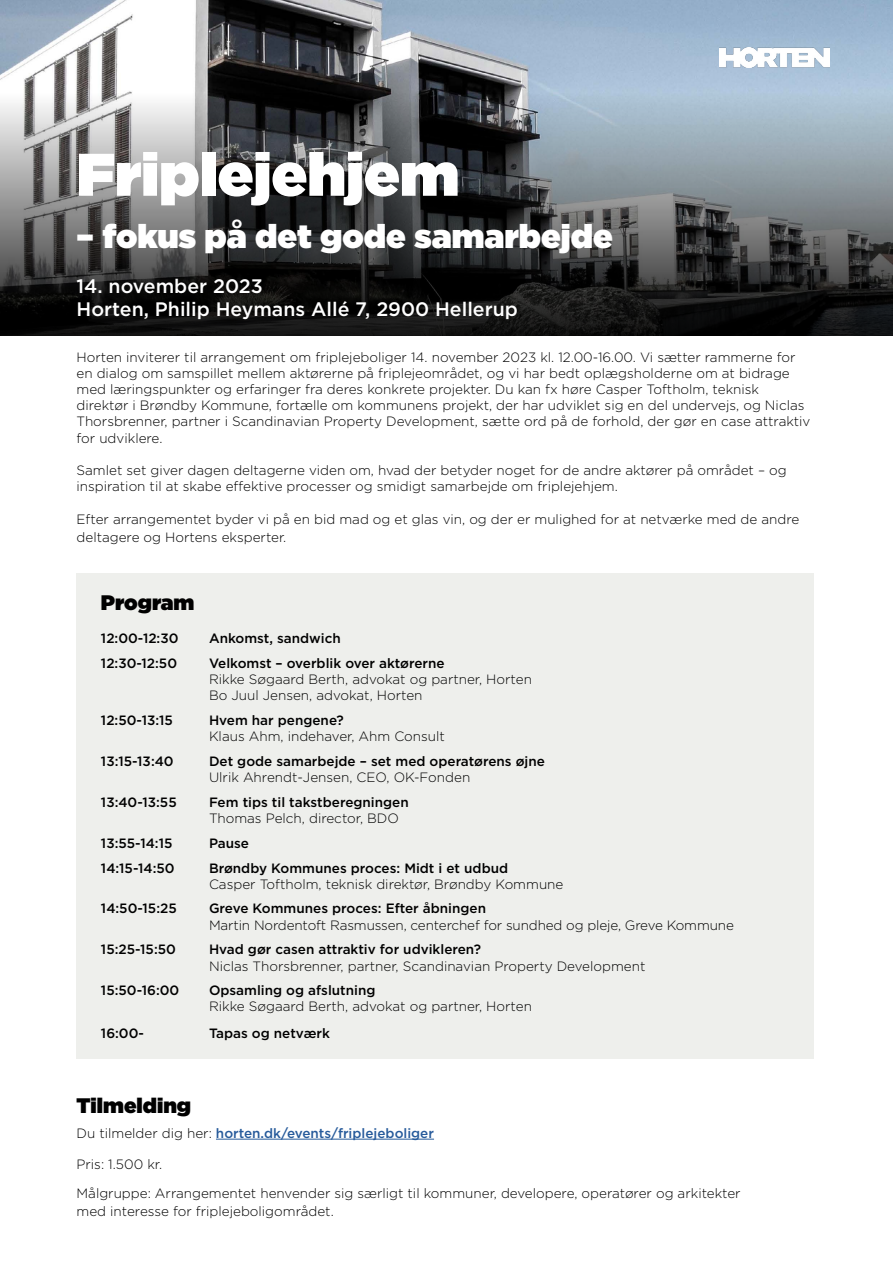
<style>
.page{position:relative;width:893px;height:1263px;background:#fff}
.page>*{position:absolute;margin:0;border:0;box-sizing:border-box;transform-origin:0 0}
.t1{font:900 60px "Gotham";color:#fff}
.t2{font:900 33px "Gotham";color:#fff}
.t3{font:900 21px "Gotham";color:#000}
.t4{font:500 19.5px/23.4px "Gotham";color:#fff}
.t5{font:300 13.5px/16.2px "Gotham";color:#000}
.t6{font:500 13.5px "Gotham";color:#000}
.t7{font:500 13.5px "Gotham";color:#275b9b}
.s1{font-weight:300;color:#000}
</style>
<div class="page">
<img style="left:0;top:0;width:893px;height:92px">
<div style="left:77px;top:573px;width:737px;height:486px;background:#eeefec"></div>
<hr style="left:216px;top:1139px;width:218px;height:1px;background:#275b9b">
<svg style="left:0;top:92px;width:893px;height:244px;background:#4e5254"></svg>
<img style="left:720px;top:47px;width:109px;height:21px">
<h1 class="t1" style="left:77px;top:131px;width:384px">Friplejehjem</h1>
<h2 class="t2" style="left:77px;top:213px;width:538px">– fokus på det gode samarbejde</h2>
<h3 class="t4" style="left:77px;top:274px;width:443px">14. november 2023<br>Horten, Philip Heymans Allé 7, 2900 Hellerup</h3>
<p class="t5" style="left:77px;top:348px;width:735px">Horten inviterer til arrangement om friplejeboliger 14. november 2023 kl. 12.00-16.00. Vi sætter rammerne for en dialog om samspillet mellem aktørerne på friplejeområdet, og vi har bedt oplægsholderne om at bidrage med læringspunkter og erfaringer fra deres konkrete projekter. Du kan fx høre Casper Toftholm, teknisk direktør i Brøndby Kommune, fortælle om kommunens projekt, der har udviklet sig en del undervejs, og Niclas Thorsbrenner, partner i Scandinavian Property Development, sætte ord på de forhold, der gør en case attraktiv for udviklere.</p>
<p class="t5" style="left:77px;top:462px;width:712px">Samlet set giver dagen deltagerne viden om, hvad der betyder noget for de andre aktører på området – og inspiration til at skabe effektive processer og smidigt samarbejde om friplejehjem.</p>
<p class="t5" style="left:77px;top:509px;width:724px;line-height:18px">Efter arrangementet byder vi på en bid mad og et glas vin, og der er mulighed for at netværke med de andre deltagere og Hortens eksperter.</p>
<h3 class="t3" style="left:101px;top:587px;width:95px">Program</h3>
<p class="t6" style="left:101px;top:630px;width:79px">12:00-12:30</p>
<p class="t6" style="left:209px;top:630px;width:133px">Ankomst, sandwich</p>
<p class="t6" style="left:101px;top:654px;width:78px">12:30-12:50</p>
<p class="t6" style="left:209px;top:654px;width:237px">Velkomst – overblik over aktørerne</p>
<p class="t5" style="left:209px;top:671px;width:324px">Rikke Søgaard Berth, advokat og partner, Horten<br>Bo Juul Jensen, advokat, Horten</p>
<p class="t6" style="left:101px;top:711px;width:73px">12:50-13:15</p>
<p class="t6" style="left:209px;top:711px;width:136px">Hvem har pengene?</p>
<p class="t5" style="left:209px;top:728px;width:237px">Klaus Ahm, indehaver, Ahm Consult</p>
<p class="t6" style="left:101px;top:752px;width:74px">13:15-13:40</p>
<p class="t6" style="left:209px;top:752px;width:337px">Det gode samarbejde – set med operatørens øjne</p>
<p class="t5" style="left:209px;top:769px;width:263px">Ulrik Ahrendt-Jensen, CEO, OK-Fonden</p>
<p class="t6" style="left:101px;top:793px;width:77px">13:40-13:55</p>
<p class="t6" style="left:209px;top:793px;width:201px">Fem tips til takstberegningen</p>
<p class="t5" style="left:209px;top:810px;width:191px">Thomas Pelch, director, BDO</p>
<p class="t6" style="left:101px;top:834px;width:73px">13:55-14:15</p>
<p class="t6" style="left:209px;top:834px;width:42px">Pause</p>
<p class="t6" style="left:101px;top:859px;width:75px">14:15-14:50</p>
<p class="t6" style="left:209px;top:859px;width:301px">Brøndby Kommunes proces: Midt i et udbud</p>
<p class="t5" style="left:209px;top:875px;width:356px">Casper Toftholm, teknisk direktør, Brøndby Kommune</p>
<p class="t6" style="left:101px;top:900px;width:77px">14:50-15:25</p>
<p class="t6" style="left:209px;top:900px;width:279px">Greve Kommunes proces: Efter åbningen</p>
<p class="t5" style="left:209px;top:916px;width:526px">Martin Nordentoft Rasmussen, centerchef for sundhed og pleje, Greve Kommune</p>
<p class="t6" style="left:101px;top:941px;width:77px">15:25-15:50</p>
<p class="t6" style="left:209px;top:941px;width:274px">Hvad gør casen attraktiv for udvikleren?</p>
<p class="t5" style="left:209px;top:957px;width:438px">Niclas Thorsbrenner, partner, Scandinavian Property Development</p>
<p class="t6" style="left:101px;top:981px;width:80px">15:50-16:00</p>
<p class="t6" style="left:209px;top:981px;width:168px">Opsamling og afslutning</p>
<p class="t5" style="left:209px;top:998px;width:324px">Rikke Søgaard Berth, advokat og partner, Horten</p>
<p class="t6" style="left:101px;top:1024px;width:45px">16:00-</p>
<p class="t6" style="left:209px;top:1024px;width:122px">Tapas og netværk</p>
<h3 class="t3" style="left:77px;top:1090px;width:116px">Tilmelding</h3>
<p class="t7" style="left:77px;top:1124px;width:359px"><span class="s1">Du tilmelder dig her:</span> horten.dk/events/friplejeboliger</p>
<p class="t5" style="left:77px;top:1149px;width:666px;line-height:29px">Pris: 1.500 kr.<br>Målgruppe: Arrangementet henvender sig særligt til kommuner, developere, operatører og arkitekter</p>
<p class="t5" style="left:77px;top:1202px;width:259px">med interesse for friplejeboligområdet.</p>
</div>
